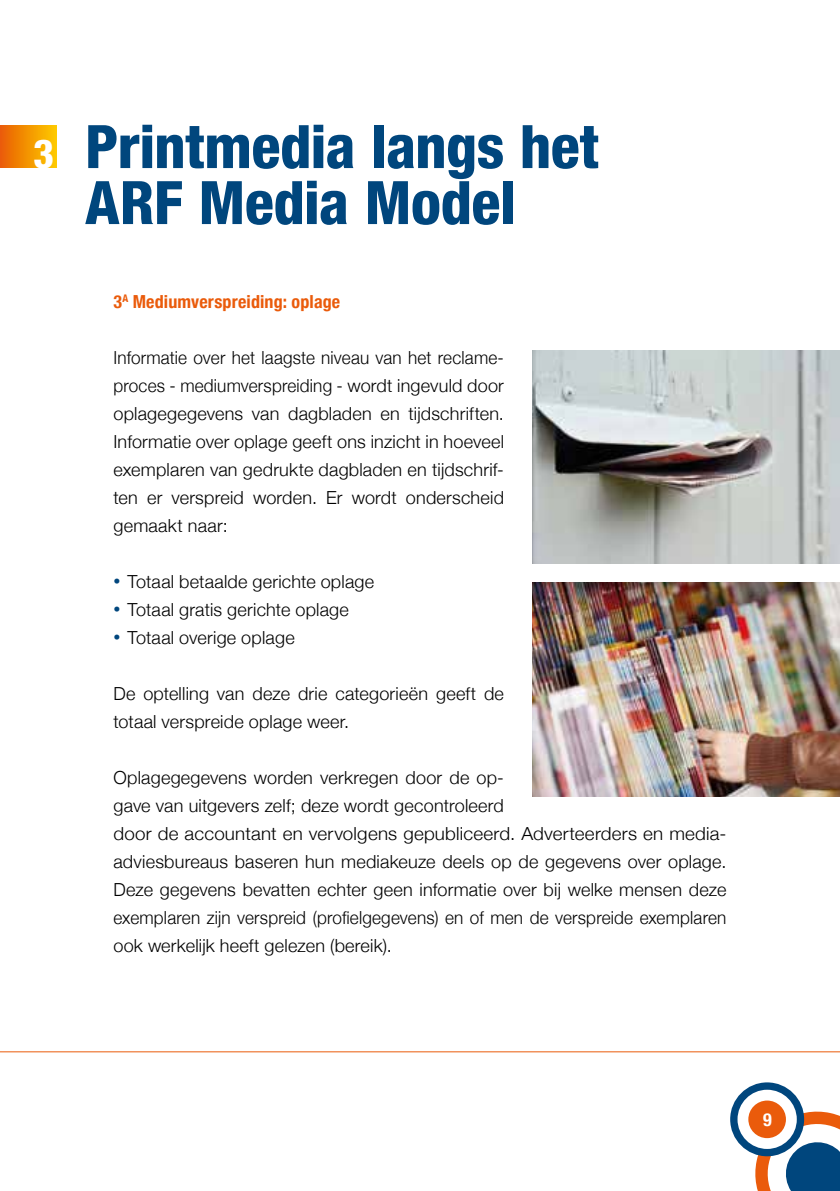
<style>
.page{position:relative;width:840px;height:1191px;background:#fff}
.page>*{position:absolute;margin:0;border:0;box-sizing:border-box;transform-origin:0 0}
.t1{font:800 condensed 60px/56px "Helvetica Neue";letter-spacing:-.005em;color:#00467d}
.t2{font:800 condensed 40px "Helvetica Neue";color:#fff}
.t3{font:300 18px/28px "Helvetica Neue";letter-spacing:.01em;color:#000}
.t4{font:300 18px/28px "Helvetica Neue";letter-spacing:.01em;color:#000;text-align:justify;scale:.95 1}
.t5{font:700 condensed 18px "Helvetica Neue";letter-spacing:.01em;color:#ea5b0b}
.t6{font:700 condensed 18px "Helvetica Neue";color:#fff}
.s1{font-size:14px;color:#00467d}
</style>
<div class="page">
<svg style="left:730px;top:1082px;width:109px;height:109px"></svg>
<div style="left:748px;top:1100px;width:37px;height:38px;background:#ea5b0b;border-radius:50%"></div>
<hr style="left:0;top:1051px;width:839px;height:1px;background:#ea5b0b">
<div style="left:0;top:125px;width:57px;height:43px;background:linear-gradient(to right,#ea5d05,#fecc00)"></div>
<img style="left:532px;top:350px;width:307px;height:213px">
<img style="left:532px;top:583px;width:307px;height:213px">
<h2 class="t2" style="left:33px;top:129px;width:22px">3</h2>
<h1 class="t1" style="left:85px;top:118px;width:515px">Printmedia langs het<br>ARF Media Model</h1>
<p class="t5" style="left:113px;top:287px;width:228px">3<sup>A</sup> Mediumverspreiding: oplage</p>
<p class="t4" style="left:113px;top:343px;width:412px">Informatie over het laagste niveau van het reclame&shy;proces - mediumverspreiding - wordt ingevuld door oplagegegevens van dagbladen en tijdschriften.<br>Informatie over oplage geeft ons inzicht in hoeveel exemplaren van gedrukte dagbladen en tijdschrif&shy;ten er verspreid worden. Er wordt onderscheid gemaakt naar:</p>
<p class="t3" style="left:113px;top:567px;width:262px"><span class="s1">•</span> Totaal betaalde gerichte oplage</p>
<p class="t3" style="left:113px;top:595px;width:237px"><span class="s1">•</span> Totaal gratis gerichte oplage</p>
<p class="t3" style="left:113px;top:623px;width:183px"><span class="s1">•</span> Totaal overige oplage</p>
<p class="t3" style="left:113px;top:679px;width:392px">De optelling van deze drie categorieën geeft de totaal verspreide oplage weer.</p>
<p class="t3" style="left:113px;top:763px;width:614px">Oplagegegevens worden verkregen door de op-<br>gave van uitgevers zelf; deze wordt gecontroleerd<br>door de accountant en vervolgens gepubliceerd. Adverteerders en media&shy;adviesbureaus baseren hun mediakeuze deels op de gegevens over oplage.<br>Deze gegevens bevatten echter geen informatie over bij welke mensen deze exemplaren zijn verspreid (profielgegevens) en of men de verspreide exemplaren ook werkelijk heeft gelezen (bereik).</p>
<p class="t6" style="left:762px;top:1104px;width:10px">9</p>
</div>
